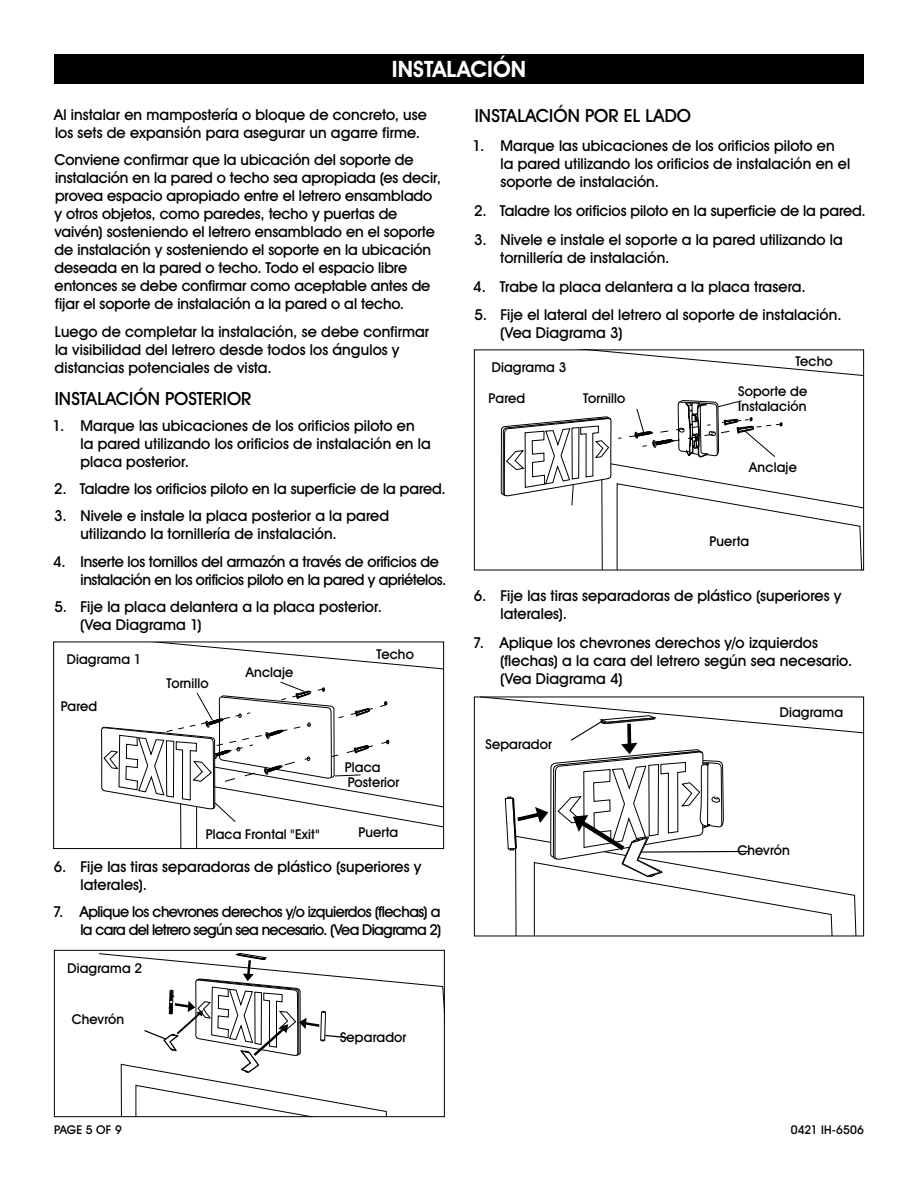
<style>
.page{position:relative;width:918px;height:1188px;background:#fff}
.page>*{position:absolute;margin:0;border:0;box-sizing:border-box;transform-origin:0 0}
.t1{font:700 22.5px "Uline Two Knine";letter-spacing:.005em;color:#fff}
.t2{font:18px "Uline Two Knine";letter-spacing:.005em;color:#000}
.t3{font:15px/18px "Uline Two Knine";color:#000}
.t4{font:15px/18px "Uline Two Knine";letter-spacing:-.025em;color:#000}
.t5{font:15px/18px "Uline Two Knine";letter-spacing:-.04em;color:#000;text-align:right}
.t6{font:13.5px/15px "Uline Two Knine";letter-spacing:.01em;color:#000}
.t7{font:12px "Uline Two Knine";letter-spacing:.005em;color:#000}
</style>
<div class="page">
<div style="left:54px;top:54px;width:810px;height:30px;background:#000"></div>
<svg style="left:173px;top:644px;width:269px;height:26px"></svg>
<svg style="left:101px;top:681px;width:341px;height:166px"></svg>
<div style="left:53px;top:642px;width:391px;height:207px;border:1px solid #000"></div>
<svg style="left:120px;top:953px;width:269px;height:162px"></svg>
<div style="left:54px;top:950px;width:391px;height:167px;border:1px solid #000"></div>
<svg style="left:500px;top:352px;width:362px;height:216px"></svg>
<div style="left:474px;top:350px;width:390px;height:220px;border:1px solid #000"></div>
<svg style="left:505px;top:699px;width:353px;height:235px"></svg>
<div style="left:474px;top:697px;width:390px;height:239px;border:1px solid #000"></div>
<h1 class="t1" style="left:392px;top:56px;width:136px">INSTALACIÓN</h1>
<p class="t3" style="left:54px;top:106px;width:374px">Al instalar en mampostería o bloque de concreto, use los sets de expansión para asegurar un agarre firme.</p>
<p class="t3" style="left:54px;top:151px;width:388px">Conviene confirmar que la ubicación del soporte de instalación en la pared o techo sea apropiada (es decir, provea espacio apropiado entre el letrero ensamblado y otros objetos, como paredes, techo y puertas de vaivén) sosteniendo el letrero ensamblado en el soporte de instalación y sosteniendo el soporte en la ubicación deseada en la pared o techo. Todo el espacio libre entonces se debe confirmar como aceptable antes de fijar el soporte de instalación a la pared o al techo.</p>
<p class="t3" style="left:55px;top:322px;width:376px">Luego de completar la instalación, se debe confirmar la visibilidad del letrero desde todos los ángulos y distancias potenciales de vista.</p>
<p class="t2" style="left:55px;top:388px;width:198px">INSTALACIÓN POSTERIOR</p>
<p class="t3" style="left:81px;top:416px;width:352px;text-indent:-28px">1. Marque las ubicaciones de los orificios piloto en la pared utilizando los orificios de instalación en la placa posterior.</p>
<p class="t3" style="left:54px;top:480px;width:393px">2. Taladre los orificios piloto en la superficie de la pared.</p>
<p class="t3" style="left:80px;top:507px;width:310px;text-indent:-26px">3. Nivele e instale la placa posterior a la pared utilizando la tornillería de instalación.</p>
<p class="t4" style="left:81px;top:552px;width:367px;text-indent:-27px">4. Inserte los tornillos del armazón a través de orificios de instalación en los orificios piloto en la pared y apriételos.</p>
<p class="t3" style="left:80px;top:598px;width:304px;text-indent:-26px">5. Fije la placa delantera a la placa posterior. (Vea Diagrama 1)</p>
<p class="t6" style="left:67px;top:652px;width:76px">Diagrama 1</p>
<p class="t6" style="left:61px;top:699px;width:38px">Pared</p>
<p class="t6" style="left:167px;top:675px;width:44px">Tornillo</p>
<p class="t6" style="left:246px;top:665px;width:49px">Anclaje</p>
<p class="t6" style="left:377px;top:646px;width:39px">Techo</p>
<p class="t6" style="left:345px;top:760px;width:56px">Placa<br>Posterior</p>
<p class="t6" style="left:206px;top:827px;width:115px">Placa Frontal "Exit"</p>
<p class="t6" style="left:358px;top:825px;width:41px">Puerta</p>
<p class="t3" style="left:81px;top:857px;width:343px;text-indent:-27px">6. Fije las tiras separadoras de plástico (superiores y laterales).</p>
<p class="t5" style="left:53px;top:903px;width:390px">7. Aplique los chevrones derechos y/o izquierdos (flechas) a la cara del letrero según sea necesario. (Vea Diagrama 2)</p>
<p class="t6" style="left:67px;top:961px;width:76px">Diagrama 2</p>
<p class="t6" style="left:72px;top:1012px;width:54px">Chevrón</p>
<p class="t6" style="left:340px;top:1030px;width:68px">Separador</p>
<p class="t2" style="left:475px;top:105px;width:218px">INSTALACIÓN POR EL LADO</p>
<p class="t3" style="left:500px;top:137px;width:351px;text-indent:-28px">1. Marque las ubicaciones de los orificios piloto en la pared utilizando los orificios de instalación en el soporte de instalación.</p>
<p class="t3" style="left:474px;top:201px;width:393px">2. Taladre los orificios piloto en la superficie de la pared.</p>
<p class="t3" style="left:500px;top:230px;width:344px;text-indent:-26px">3. Nivele e instale el soporte a la pared utilizando la tornillería de instalación.</p>
<p class="t3" style="left:473px;top:277px;width:334px">4. Trabe la placa delantera a la placa trasera.</p>
<p class="t3" style="left:500px;top:306px;width:343px;text-indent:-26px">5. Fije el lateral del letrero al soporte de instalación. (Vea Diagrama 3)</p>
<p class="t6" style="left:492px;top:359px;width:76px">Diagrama 3</p>
<p class="t6" style="left:489px;top:390px;width:38px">Pared</p>
<p class="t6" style="left:583px;top:390px;width:44px">Tornillo</p>
<p class="t6" style="left:795px;top:353px;width:39px">Techo</p>
<p class="t6" style="left:738px;top:383px;width:71px">Soporte de<br>Instalación</p>
<p class="t6" style="left:749px;top:460px;width:49px">Anclaje</p>
<p class="t6" style="left:709px;top:533px;width:41px">Puerta</p>
<p class="t3" style="left:501px;top:587px;width:343px;text-indent:-27px">6. Fije las tiras separadoras de plástico (superiores y laterales).</p>
<p class="t3" style="left:500px;top:633px;width:354px;text-indent:-27px">7. Aplique los chevrones derechos y/o izquierdos (flechas) a la cara del letrero según sea necesario. (Vea Diagrama 4)</p>
<p class="t6" style="left:486px;top:736px;width:68px">Separador</p>
<p class="t6" style="left:780px;top:705px;width:65px">Diagrama</p>
<p class="t6" style="left:737px;top:842px;width:54px">Chevrón</p>
<p class="t7" style="left:54px;top:1122px;width:69px">PAGE 5 OF 9</p>
<p class="t7" style="left:791px;top:1122px;width:75px">0421 IH-6506</p>
</div>
